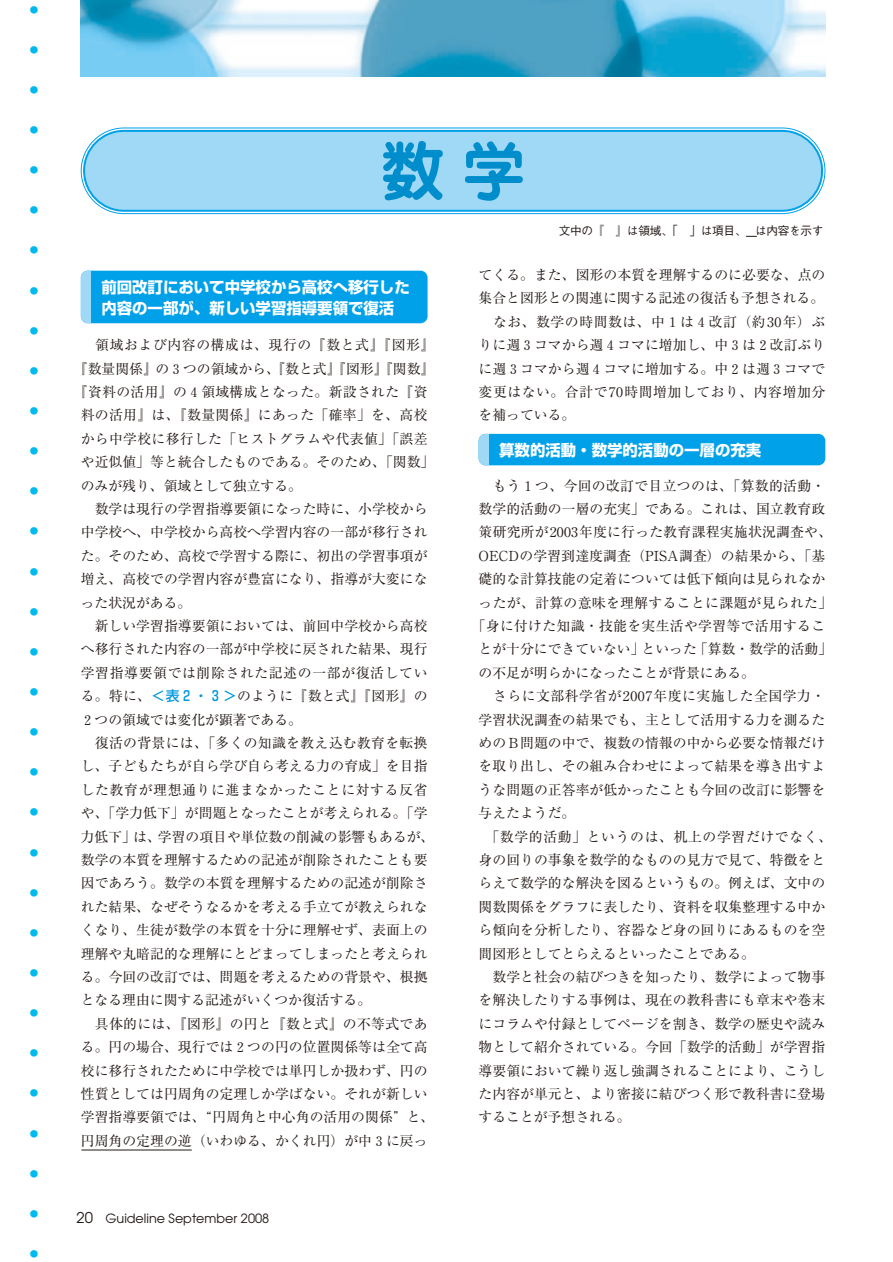
<style>
.page{position:relative;width:893px;height:1262px;background:#fff}
.page>*{position:absolute;margin:0;border:0;box-sizing:border-box;transform-origin:0 0}
.t1{font:700 63.75px "Jun 501";color:#008dcb}
.t2{font:700 15.45px/20.2px "Shin Go";color:#fff}
.t3{font:13.8px "Ryumin";letter-spacing:.005em;color:#231916}
.t4{font:13.8px "Ryumin";letter-spacing:.025em;color:#231916}
.t5{font:13.8px "Ryumin";letter-spacing:.045em;color:#231916}
.t6{font:13.8px "Ryumin";letter-spacing:.04em;color:#231916}
.t7{font:12.75px "Avant Garde";color:#231916}
.t8{font:500 11.7px "Gothic BBB";letter-spacing:-.03em;color:#231916}
.t9{font:8.55px "Shin Go";color:#00b9ef}
.s1{font-family:"Shin Go";font-weight:500;color:#0098db}
.s2{font-size:14.85px}
</style>
<div class="page">
<img style="left:81px;top:0;width:744px;height:77px">
<div style="left:478px;top:434px;width:347px;height:31px;background:#00a1e9;border-radius:7px"></div>
<div style="left:478px;top:434px;width:10px;height:31px;background:#9fd9f6"></div>
<div style="left:81px;top:271px;width:346px;height:52px;background:#00a1e9;border-radius:7px"></div>
<div style="left:81px;top:271px;width:10px;height:52px;background:#9fd9f6"></div>
<div style="left:85px;top:132px;width:736px;height:78px;background:#9fd9f6;border-radius:39px"></div>
<div style="left:81px;top:128px;width:744px;height:86px;border:1px solid #00a1e9;border-radius:43px"></div>
<div style="left:83px;top:130px;width:740px;height:82px;border:2px solid #00a1e9;border-radius:40px"></div>
<hr style="left:81px;top:1149px;width:111px;height:1px;background:#231916">
<p class="t9" style="left:30px;top:6px;width:10px">●</p>
<p class="t9" style="left:30px;top:46px;width:10px">●</p>
<p class="t9" style="left:30px;top:86px;width:10px">●</p>
<p class="t9" style="left:30px;top:127px;width:10px">●</p>
<p class="t9" style="left:30px;top:167px;width:10px">●</p>
<p class="t9" style="left:30px;top:207px;width:10px">●</p>
<p class="t9" style="left:30px;top:247px;width:10px">●</p>
<p class="t9" style="left:30px;top:287px;width:10px">●</p>
<p class="t9" style="left:30px;top:327px;width:10px">●</p>
<p class="t9" style="left:30px;top:367px;width:10px">●</p>
<p class="t9" style="left:30px;top:407px;width:10px">●</p>
<p class="t9" style="left:30px;top:448px;width:10px">●</p>
<p class="t9" style="left:30px;top:488px;width:10px">●</p>
<p class="t9" style="left:30px;top:528px;width:10px">●</p>
<p class="t9" style="left:30px;top:568px;width:10px">●</p>
<p class="t9" style="left:30px;top:608px;width:10px">●</p>
<p class="t9" style="left:30px;top:648px;width:10px">●</p>
<p class="t9" style="left:30px;top:688px;width:10px">●</p>
<p class="t9" style="left:30px;top:728px;width:10px">●</p>
<p class="t9" style="left:30px;top:769px;width:10px">●</p>
<p class="t9" style="left:30px;top:809px;width:10px">●</p>
<p class="t9" style="left:30px;top:849px;width:10px">●</p>
<p class="t9" style="left:30px;top:889px;width:10px">●</p>
<p class="t9" style="left:30px;top:929px;width:10px">●</p>
<p class="t9" style="left:30px;top:969px;width:10px">●</p>
<p class="t9" style="left:30px;top:1009px;width:10px">●</p>
<p class="t9" style="left:30px;top:1049px;width:10px">●</p>
<p class="t9" style="left:30px;top:1089px;width:10px">●</p>
<p class="t9" style="left:30px;top:1130px;width:10px">●</p>
<p class="t9" style="left:30px;top:1170px;width:10px">●</p>
<p class="t9" style="left:30px;top:1210px;width:10px">●</p>
<p class="t9" style="left:30px;top:1250px;width:10px">●</p>
<h1 class="t1" style="left:381px;top:147px;width:146px">数学</h1>
<p class="t8" style="left:558px;top:226px;width:266px">文中の『 』は領域、「 」は項目、 は内容を示す</p>
<p class="t2" style="left:101px;top:279px;width:310px">前回改訂において中学校から高校へ移行した内容の一部が、新しい学習指導要領で復活</p>
<p class="t5" style="left:95px;top:340px;width:340px">領域および内容の構成は、現行の『数と式』『図形』</p>
<p class="t3" style="left:74px;top:364px;width:362px">『数量関係』の３つの領域から、『数と式』『図形』『関数』</p>
<p class="t4" style="left:74px;top:387px;width:355px">『資料の活用』の４領域構成となった。新設された『資</p>
<p class="t4" style="left:81px;top:410px;width:348px">料の活用』は、『数量関係』にあった「確率」を、高校</p>
<p class="t4" style="left:81px;top:434px;width:348px">から中学校に移行した「ヒストグラムや代表値」「誤差</p>
<p class="t3" style="left:81px;top:457px;width:355px">や近似値」等と統合したものである。そのため、「関数」</p>
<p class="t3" style="left:81px;top:480px;width:223px">のみが残り、領域として独立する。</p>
<p class="t3" style="left:95px;top:504px;width:334px">数学は現行の学習指導要領になった時に、小学校から</p>
<p class="t3" style="left:81px;top:527px;width:348px">中学校へ、中学校から高校へ学習内容の一部が移行され</p>
<p class="t3" style="left:81px;top:551px;width:348px">た。そのため、高校で学習する際に、初出の学習事項が</p>
<p class="t3" style="left:81px;top:574px;width:348px">増え、高校での学習内容が豊富になり、指導が大変にな</p>
<p class="t3" style="left:81px;top:597px;width:112px">った状況がある。</p>
<p class="t3" style="left:95px;top:621px;width:334px">新しい学習指導要領においては、前回中学校から高校</p>
<p class="t3" style="left:81px;top:644px;width:348px">へ移行された内容の一部が中学校に戻された結果、現行</p>
<p class="t5" style="left:81px;top:668px;width:348px">学習指導要領では削除された記述の一部が復活してい</p>
<p class="t3" style="left:81px;top:691px;width:348px">る。特に、<span class="s1">＜表２・３＞</span>のように『数と式』『図形』の</p>
<p class="t3" style="left:81px;top:714px;width:223px">２つの領域では変化が顕著である。</p>
<p class="t4" style="left:95px;top:738px;width:334px">復活の背景には、「多くの知識を教え込む教育を転換</p>
<p class="t3" style="left:81px;top:761px;width:348px">し、子どもたちが自ら学び自ら考える力の育成」を目指</p>
<p class="t5" style="left:81px;top:784px;width:348px">した教育が理想通りに進まなかったことに対する反省</p>
<p class="t3" style="left:81px;top:808px;width:348px">や、「学力低下」が問題となったことが考えられる。「学</p>
<p class="t3" style="left:81px;top:831px;width:355px">力低下」は、学習の項目や単位数の削減の影響もあるが、</p>
<p class="t3" style="left:81px;top:855px;width:348px">数学の本質を理解するための記述が削除されたことも要</p>
<p class="t3" style="left:81px;top:878px;width:348px">因であろう。数学の本質を理解するための記述が削除さ</p>
<p class="t3" style="left:81px;top:901px;width:348px">れた結果、なぜそうなるかを考える手立てが教えられな</p>
<p class="t3" style="left:81px;top:925px;width:348px">くなり、生徒が数学の本質を十分に理解せず、表面上の</p>
<p class="t3" style="left:81px;top:948px;width:348px">理解や丸暗記的な理解にとどまってしまったと考えられ</p>
<p class="t3" style="left:81px;top:972px;width:348px">る。今回の改訂では、問題を考えるための背景や、根拠</p>
<p class="t3" style="left:81px;top:995px;width:292px">となる理由に関する記述がいくつか復活する。</p>
<p class="t4" style="left:95px;top:1018px;width:334px">具体的には、『図形』の円と『数と式』の不等式であ</p>
<p class="t3" style="left:81px;top:1042px;width:348px">る。円の場合、現行では２つの円の位置関係等は全て高</p>
<p class="t3" style="left:81px;top:1065px;width:348px">校に移行されたために中学校では単円しか扱わず、円の</p>
<p class="t3" style="left:81px;top:1089px;width:348px">性質としては円周角の定理しか学ばない。それが新しい</p>
<p class="t3" style="left:81px;top:1112px;width:355px">学習指導要領では、“円周角と中心角の活用の関係”と、</p>
<p class="t3" style="left:81px;top:1135px;width:348px">円周角の定理の逆（いわゆる、かくれ円）が中３に戻っ</p>
<p class="t7" style="left:77px;top:1213px;width:194px"><span class="s2">20</span> Guideline September 2008</p>
<p class="t3" style="left:478px;top:270px;width:348px">てくる。また、図形の本質を理解するのに必要な、点の</p>
<p class="t3" style="left:478px;top:293px;width:347px">集合と図形との関連に関する記述の復活も予想される。</p>
<p class="t6" style="left:493px;top:317px;width:334px">なお、数学の時間数は、中１は４改訂（約30年）ぶ</p>
<p class="t3" style="left:478px;top:340px;width:348px">りに週３コマから週４コマに増加し、中３は２改訂ぶり</p>
<p class="t3" style="left:478px;top:364px;width:348px">に週３コマから週４コマに増加する。中２は週３コマで</p>
<p class="t6" style="left:478px;top:387px;width:348px">変更はない。合計で70時間増加しており、内容増加分</p>
<p class="t3" style="left:478px;top:410px;width:98px">を補っている。</p>
<p class="t2" style="left:499px;top:442px;width:264px">算数的活動・数学的活動の一層の充実</p>
<p class="t4" style="left:492px;top:480px;width:334px">もう１つ、今回の改訂で目立つのは、「算数的活動・</p>
<p class="t3" style="left:478px;top:504px;width:348px">数学的活動の一層の充実」である。これは、国立教育政</p>
<p class="t3" style="left:478px;top:527px;width:355px">策研究所が2003年度に行った教育課程実施状況調査や、</p>
<p class="t3" style="left:478px;top:551px;width:348px">OECDの学習到達度調査（PISA調査）の結果から、「基</p>
<p class="t3" style="left:478px;top:574px;width:348px">礎的な計算技能の定着については低下傾向は見られなか</p>
<p class="t4" style="left:478px;top:597px;width:355px">ったが、計算の意味を理解することに課題が見られた」</p>
<p class="t4" style="left:471px;top:621px;width:355px">「身に付けた知識・技能を実生活や学習等で活用するこ</p>
<p class="t3" style="left:478px;top:644px;width:355px">とが十分にできていない」といった「算数・数学的活動」</p>
<p class="t3" style="left:478px;top:668px;width:278px">の不足が明らかになったことが背景にある。</p>
<p class="t6" style="left:493px;top:691px;width:334px">さらに文部科学省が2007年度に実施した全国学力・</p>
<p class="t3" style="left:478px;top:714px;width:348px">学習状況調査の結果でも、主として活用する力を測るた</p>
<p class="t3" style="left:478px;top:738px;width:348px">めのＢ問題の中で、複数の情報の中から必要な情報だけ</p>
<p class="t3" style="left:478px;top:761px;width:348px">を取り出し、その組み合わせによって結果を導き出すよ</p>
<p class="t3" style="left:478px;top:784px;width:348px">うな問題の正答率が低かったことも今回の改訂に影響を</p>
<p class="t3" style="left:478px;top:808px;width:98px">与えたようだ。</p>
<p class="t5" style="left:485px;top:831px;width:348px">「数学的活動」というのは、机上の学習だけでなく、</p>
<p class="t3" style="left:478px;top:855px;width:348px">身の回りの事象を数学的なものの見方で見て、特徴をと</p>
<p class="t3" style="left:478px;top:878px;width:348px">らえて数学的な解決を図るというもの。例えば、文中の</p>
<p class="t3" style="left:478px;top:901px;width:348px">関数関係をグラフに表したり、資料を収集整理する中か</p>
<p class="t3" style="left:478px;top:925px;width:348px">ら傾向を分析したり、容器など身の回りにあるものを空</p>
<p class="t3" style="left:478px;top:948px;width:278px">間図形としてとらえるといったことである。</p>
<p class="t3" style="left:492px;top:972px;width:334px">数学と社会の結びつきを知ったり、数学によって物事</p>
<p class="t3" style="left:478px;top:995px;width:348px">を解決したりする事例は、現在の教科書にも章末や巻末</p>
<p class="t3" style="left:478px;top:1018px;width:348px">にコラムや付録としてページを割き、数学の歴史や読み</p>
<p class="t3" style="left:478px;top:1042px;width:348px">物として紹介されている。今回「数学的活動」が学習指</p>
<p class="t3" style="left:478px;top:1065px;width:348px">導要領において繰り返し強調されることにより、こうし</p>
<p class="t3" style="left:478px;top:1089px;width:348px">た内容が単元と、より密接に結びつく形で教科書に登場</p>
<p class="t3" style="left:478px;top:1112px;width:154px">することが予想される。</p>
</div>
